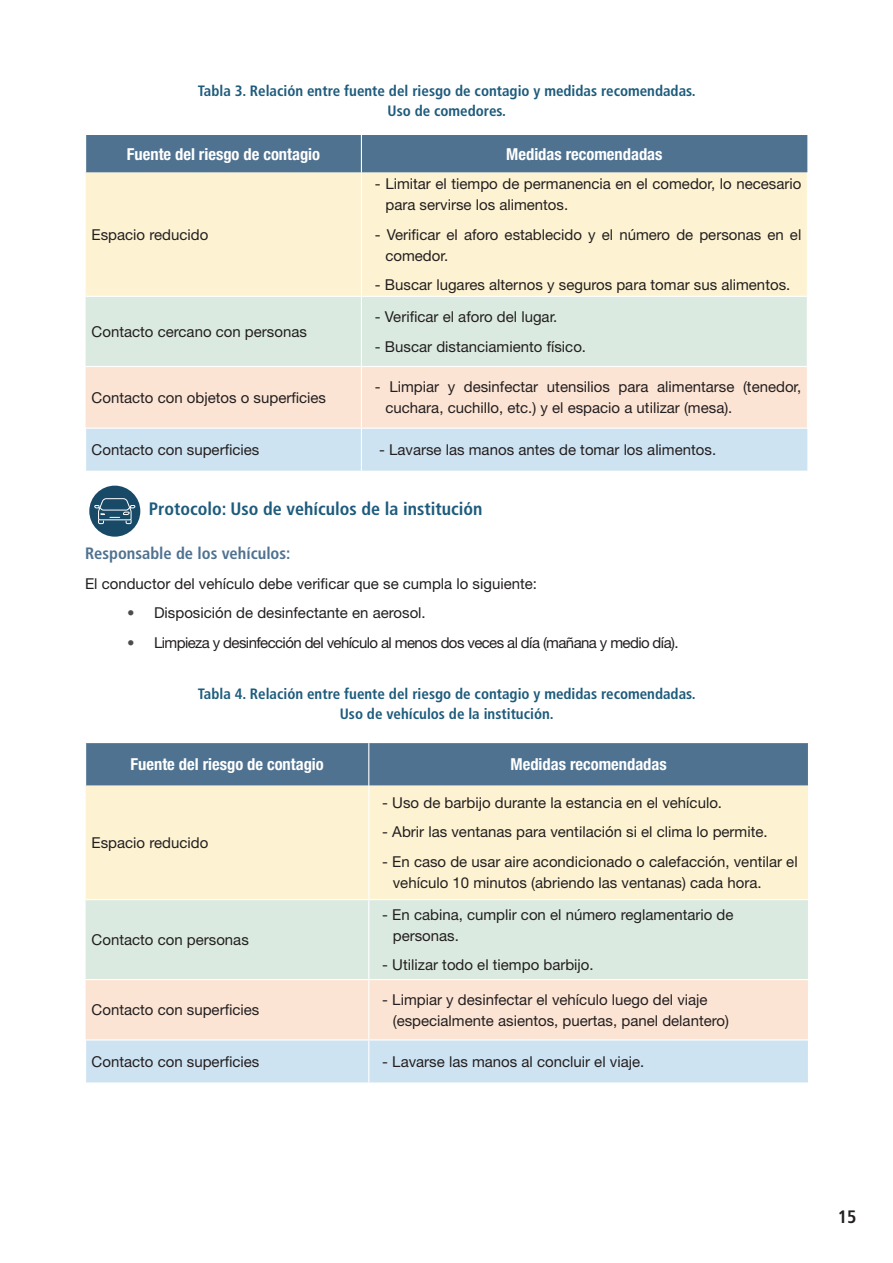
<style>
.page{position:relative;width:893px;height:1263px;background:#fff}
.page>*{position:absolute;margin:0;border:0;box-sizing:border-box;transform-origin:0 0}
.t1{font:700 condensed 18px "Frutiger LT Std";color:#1d5b7c}
.t2{font:700 condensed 18px "Frutiger LT Std";color:#231f20}
.t3{font:700 condensed 16.5px "Helvetica Neue LT Std";color:#fff}
.t4{font:700 condensed 16.5px "Frutiger LT Std";color:#4f7290}
.t5{font:15px/21px "Helvetica Neue LT Std";color:#231f20}
.t6{font:700 condensed 15px/19.5px "Frutiger LT Std";color:#1d5b7c;text-align:center}
.t7{font:15px "Helvetica Neue LT Std";letter-spacing:-.04em;color:#231f20}
.s1{font-family:"Frutiger LT Std";color:#4b4c4d}
</style>
<div class="page">
<div style="left:86px;top:743px;width:722px;height:43px;background:#4f7290"></div>
<div style="left:86px;top:786px;width:722px;height:113px;background:#fdf3d2"></div>
<div style="left:86px;top:900px;width:722px;height:79px;background:#dbeae0"></div>
<svg style="left:86px;top:980px;width:722px;height:102px;background:#e9e3e0"></svg>
<hr style="left:368px;top:743px;width:1px;height:43px;background:#fff">
<hr style="left:368px;top:786px;width:1px;height:113px;background:#fff">
<hr style="left:368px;top:900px;width:1px;height:79px;background:#fff">
<hr style="left:368px;top:980px;width:1px;height:59px;background:#fff">
<hr style="left:85px;top:1039px;width:284px;height:1px;background:#fff">
<hr style="left:369px;top:1039px;width:440px;height:1px;background:#fff">
<hr style="left:368px;top:1040px;width:1px;height:42px;background:#fff">
<div style="left:86px;top:135px;width:721px;height:38px;background:#4f7290"></div>
<div style="left:86px;top:173px;width:721px;height:123px;background:#fdf3d2"></div>
<div style="left:86px;top:297px;width:721px;height:69px;background:#dbeae0"></div>
<svg style="left:86px;top:367px;width:721px;height:104px;background:#e9e3e0"></svg>
<hr style="left:361px;top:135px;width:1px;height:38px;background:#fff">
<hr style="left:361px;top:173px;width:1px;height:123px;background:#fff">
<hr style="left:361px;top:297px;width:1px;height:69px;background:#fff">
<hr style="left:361px;top:367px;width:1px;height:61px;background:#fff">
<hr style="left:85px;top:428px;width:276px;height:1px;background:#fff">
<hr style="left:361px;top:428px;width:447px;height:1px;background:#fff">
<hr style="left:361px;top:429px;width:1px;height:42px;background:#fff">
<div style="left:89px;top:486px;width:51px;height:51px;background:#184a68;border-radius:50%"></div>
<svg style="left:94px;top:498px;width:42px;height:26px"></svg>
<p class="t6" style="left:198px;top:81px;width:499px">Tabla 3. Relación entre fuente del riesgo de contagio y medidas recomendadas.<br>Uso de comedores.</p>
<p class="t3" style="left:127px;top:144px;width:195px">Fuente del riesgo de contagio</p>
<p class="t3" style="left:506px;top:144px;width:158px">Medidas recomendadas</p>
<p class="t5" style="left:92px;top:224px;width:118px">Espacio reducido</p>
<p class="t5" style="left:92px;top:321px;width:217px">Contacto cercano con personas</p>
<p class="t5" style="left:385px;top:173px;width:417px;text-indent:-10px">- Limitar el tiempo de permanencia en el comedor, lo necesario para servirse los alimentos.</p>
<p class="t5" style="left:385px;top:224px;width:417px;text-indent:-10px">- Verificar el aforo establecido y el número de personas en el comedor.</p>
<p class="t5" style="left:375px;top:274px;width:417px">- Buscar lugares alternos y seguros para tomar sus alimentos.</p>
<p class="t5" style="left:375px;top:306px;width:184px">- Verificar el aforo del lugar.</p>
<p class="t5" style="left:375px;top:335px;width:213px">- Buscar distanciamiento físico.</p>
<p class="t5" style="left:92px;top:387px;width:236px">Contacto con objetos o superficies</p>
<p class="t5" style="left:385px;top:376px;width:417px;text-indent:-10px">- Limpiar y desinfectar utensilios para alimentarse (tenedor, cuchara, cuchillo, etc.) y el espacio a utilizar (mesa).</p>
<p class="t5" style="left:92px;top:439px;width:169px">Contacto con superficies</p>
<p class="t5" style="left:379px;top:439px;width:339px">- Lavarse las manos antes de tomar los alimentos.</p>
<p class="t1" style="left:149px;top:498px;width:335px">Protocolo: Uso de vehículos de la institución</p>
<p class="t4" style="left:85px;top:544px;width:207px">Responsable de los vehículos:</p>
<p class="t5" style="left:85px;top:573px;width:454px">El conductor del vehículo debe verificar que se cumpla lo siguiente:</p>
<p class="t5" style="left:127px;top:602px;width:300px"><span class="s1">•</span> Disposición de desinfectante en aerosol.</p>
<p class="t7" style="left:127px;top:633px;width:553px"><span class="s1">•</span> Limpieza y desinfección del vehículo al menos dos veces al día (mañana y medio día).</p>
<p class="t6" style="left:198px;top:684px;width:499px">Tabla 4. Relación entre fuente del riesgo de contagio y medidas recomendadas.<br>Uso de vehículos de la institución.</p>
<p class="t3" style="left:131px;top:754px;width:195px">Fuente del riesgo de contagio</p>
<p class="t3" style="left:510px;top:754px;width:158px">Medidas recomendadas</p>
<p class="t5" style="left:92px;top:832px;width:118px">Espacio reducido</p>
<p class="t5" style="left:92px;top:929px;width:159px">Contacto con personas</p>
<p class="t5" style="left:382px;top:792px;width:341px">- Uso de barbijo durante la estancia en el vehículo.</p>
<p class="t5" style="left:382px;top:821px;width:387px">- Abrir las ventanas para ventilación si el clima lo permite.</p>
<p class="t5" style="left:393px;top:851px;width:406px;text-indent:-11px">- En caso de usar aire acondicionado o calefacción, ventilar el vehículo 10 minutos (abriendo las ventanas) cada hora.</p>
<p class="t5" style="left:393px;top:904px;width:342px;text-indent:-11px">- En cabina, cumplir con el número reglamentario de personas.</p>
<p class="t5" style="left:382px;top:954px;width:213px">- Utilizar todo el tiempo barbijo.</p>
<p class="t5" style="left:92px;top:999px;width:169px">Contacto con superficies</p>
<p class="t5" style="left:393px;top:988px;width:338px;text-indent:-11px">- Limpiar y desinfectar el vehículo luego del viaje (especialmente asientos, puertas, panel delantero)</p>
<p class="t5" style="left:92px;top:1050px;width:169px">Contacto con superficies</p>
<p class="t5" style="left:382px;top:1050px;width:263px">- Lavarse las manos al concluir el viaje.</p>
<p class="t2" style="left:838px;top:1206px;width:20px">15</p>
</div>
